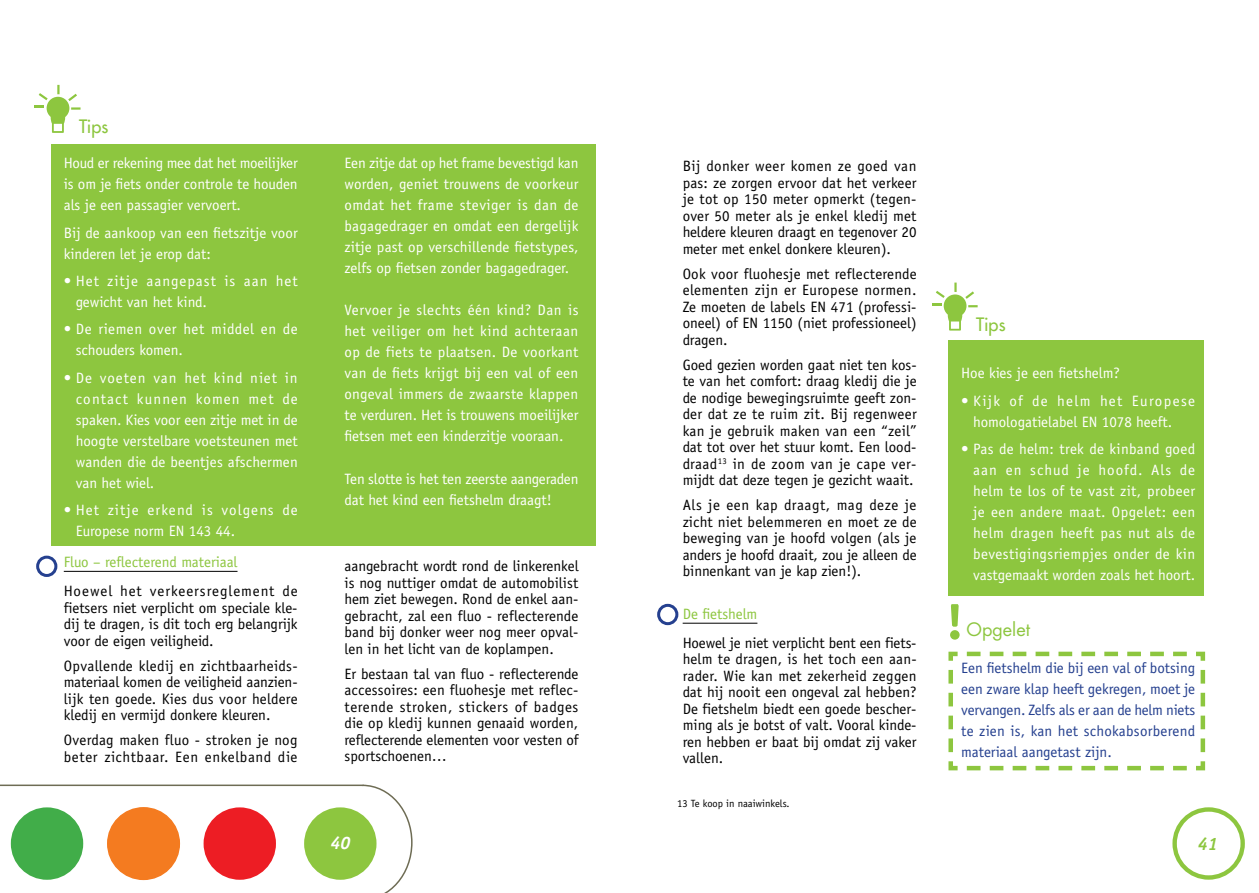
<style>
.page{position:relative;width:1259px;height:893px;background:#fff}
.page>*{position:absolute;margin:0;border:0;box-sizing:border-box;transform-origin:0 0}
.t1{font:46.5px "Officina Sans Std";color:#8dc63f}
.t2{font:500 18px "Futura Std";color:#8dc63f}
.t3{font:18px "Futura Std";color:#8dc63f}
.t4{font:italic 700 18px "Officina Sans Std";color:#8dc63f}
.t5{font:italic 700 18px "Officina Sans Std";color:#fff}
.t6{font:15px/16.5px "Officina Sans Std";color:#000;text-align:justify}
.t7{font:15px/21px "Officina Sans Std";color:#fff;text-align:justify}
.t8{font:15px/21px "Officina Sans Std";color:#25408f;text-align:justify}
.t9{font:15px/16.5px "Officina Sans Std";letter-spacing:.025em;color:#000}
.t10{font:15px/21px "Officina Sans Std";letter-spacing:.055em;color:#fff}
.t11{font:15px/21px "Officina Sans Std";letter-spacing:.05em;color:#fff}
.t12{font:15px/21px "Officina Sans Std";letter-spacing:.025em;color:#fff}
.t13{font:15px "Officina Sans Std";color:#8dc63f}
.t14{font:10.5px "Officina Sans Std";color:#000}
</style>
<div class="page">
<svg style="left:1172px;top:807px;width:72px;height:73px"></svg>
<svg style="left:0;top:784px;width:413px;height:109px"></svg>
<div style="left:51px;top:145px;width:544px;height:401px;background:#8dc63f"></div>
<div style="left:304px;top:807px;width:72px;height:73px;background:#8dc63f;border-radius:50%"></div>
<hr style="left:64px;top:571px;width:173px;height:1px;background:#000">
<div style="left:36px;top:556px;width:21px;height:21px;border:3px solid #25408f;border-radius:50%"></div>
<div style="left:948px;top:340px;width:255px;height:255px;background:#8dc63f"></div>
<hr style="left:682px;top:623px;width:75px;height:1px;background:#000">
<div style="left:657px;top:604px;width:21px;height:21px;border:3px solid #25408f;border-radius:50%"></div>
<svg style="left:948px;top:604px;width:258px;height:167px"></svg>
<svg style="left:932px;top:283px;width:45px;height:48px"></svg>
<svg style="left:35px;top:85px;width:46px;height:48px"></svg>
<p class="t2" style="left:79px;top:115px;width:31px">Tips</p>
<p class="t7" style="left:64px;top:153px;width:235px">Houd er rekening mee dat het moeilijker is om je fiets onder controle te houden als je een passagier vervoert.</p>
<p class="t7" style="left:64px;top:222px;width:235px">Bij de aankoop van een fietszitje voor kinderen let je erop dat:</p>
<p class="t11" style="left:76px;top:270px;width:223px;text-indent:-12px">• Het zitje aangepast is aan het gewicht van het kind.</p>
<p class="t12" style="left:76px;top:319px;width:223px;text-indent:-12px">• De riemen over het middel en de schouders komen.</p>
<p class="t7" style="left:76px;top:367px;width:224px;text-indent:-12px">• De voeten van het kind niet in contact kunnen komen met de spaken. Kies voor een zitje met in de hoogte verstelbare voetsteunen met wanden die de beentjes afschermen van het wiel.</p>
<p class="t10" style="left:76px;top:500px;width:223px;text-indent:-12px">• Het zitje erkend is volgens de<br>Europese norm EN 143 44.</p>
<p class="t13" style="left:64px;top:553px;width:175px">Fluo – reflecterend materiaal</p>
<p class="t6" style="left:64px;top:583px;width:235px">Hoewel het verkeersreglement de fietsers niet verplicht om speciale kle&shy;dij te dragen, is dit toch erg belangrijk voor de eigen veiligheid.</p>
<p class="t6" style="left:64px;top:657px;width:235px">Opvallende kledij en zichtbaarheids&shy;materiaal komen de veiligheid aanzien&shy;lijk ten goede. Kies dus voor heldere kledij en vermijd donkere kleuren.</p>
<p class="t9" style="left:64px;top:732px;width:235px">Overdag maken fluo - stroken je nog beter zichtbaar. Een enkelband die</p>
<p class="t7" style="left:344px;top:153px;width:235px">Een zitje dat op het frame bevestigd kan worden, geniet trouwens de voorkeur omdat het frame steviger is dan de bagagedrager en omdat een dergelijk zitje past op verschillende fietstypes, zelfs op fietsen zonder bagagedrager.</p>
<p class="t7" style="left:344px;top:300px;width:235px">Vervoer je slechts één kind? Dan is het veiliger om het kind achteraan op de fiets te plaatsen. De voorkant van de fiets krijgt bij een val of een ongeval immers de zwaarste klappen te verduren. Het is trouwens moeilijker fietsen met een kinderzitje vooraan.</p>
<p class="t7" style="left:344px;top:468px;width:235px">Ten slotte is het ten zeerste aangeraden dat het kind een fietshelm draagt!</p>
<p class="t6" style="left:344px;top:558px;width:235px">aangebracht wordt rond de linkerenkel is nog nuttiger omdat de automobilist hem ziet bewegen. Rond de enkel aan&shy;gebracht, zal een fluo - reflecterende band bij donker weer nog meer opval&shy;len in het licht van de koplampen.</p>
<p class="t6" style="left:344px;top:665px;width:235px">Er bestaan tal van fluo - reflecterende accessoires: een fluohesje met reflec&shy;terende stroken, stickers of badges die op kledij kunnen genaaid worden, reflecterende elementen voor vesten of sportschoenen…</p>
<p class="t5" style="left:330px;top:832px;width:22px">40</p>
<p class="t6" style="left:682px;top:158px;width:235px">Bij donker weer komen ze goed van pas: ze zorgen ervoor dat het verkeer je tot op 150 meter opmerkt (tegen&shy;over 50 meter als je enkel kledij met heldere kleuren draagt en tegenover 20 meter met enkel donkere kleuren).</p>
<p class="t6" style="left:682px;top:266px;width:235px">Ook voor fluohesje met reflecterende elementen zijn er Europese normen.<br>Ze moeten de labels EN 471 (professi&shy;oneel) of EN 1150 (niet professioneel) dragen.</p>
<p class="t6" style="left:682px;top:357px;width:235px">Goed gezien worden gaat niet ten kos&shy;te van het comfort: draag kledij die je de nodige bewegingsruimte geeft zon&shy;der dat ze te ruim zit. Bij regenweer kan je gebruik maken van een “zeil” dat tot over het stuur komt. Een lood&shy;draad<sup>13</sup> in de zoom van je cape ver&shy;mijdt dat deze tegen je gezicht waait.</p>
<p class="t6" style="left:682px;top:497px;width:235px">Als je een kap draagt, mag deze je zicht niet belemmeren en moet ze de beweging van je hoofd volgen (als je anders je hoofd draait, zou je alleen de binnenkant van je kap zien!).</p>
<p class="t13" style="left:682px;top:605px;width:76px">De fietshelm</p>
<p class="t6" style="left:682px;top:635px;width:235px">Hoewel je niet verplicht bent een fiets&shy;helm te dragen, is het toch een aan&shy;rader. Wie kan met zekerheid zeggen dat hij nooit een ongeval zal hebben?<br>De fietshelm biedt een goede bescher&shy;ming als je botst of valt. Vooral kinde&shy;ren hebben er baat bij omdat zij vaker vallen.</p>
<p class="t14" style="left:677px;top:797px;width:114px">13 Te koop in naaiwinkels.</p>
<p class="t2" style="left:976px;top:313px;width:31px">Tips</p>
<p class="t7" style="left:961px;top:363px;width:160px">Hoe kies je een fietshelm?</p>
<p class="t7" style="left:973px;top:390px;width:223px;text-indent:-12px">• Kijk of de helm het Europese homologatielabel EN 1078 heeft.</p>
<p class="t7" style="left:973px;top:438px;width:224px;text-indent:-12px">• Pas de helm: trek de kinband goed aan en schud je hoofd. Als de helm te los of te vast zit, probeer je een andere maat. Opgelet: een helm dragen heeft pas nut als de bevestigingsriempjes onder de kin vastgemaakt worden zoals het hoort.</p>
<h1 class="t1" style="left:947px;top:595px;width:17px">!</h1>
<p class="t3" style="left:966px;top:618px;width:65px">Opgelet</p>
<p class="t8" style="left:961px;top:658px;width:236px">Een fietshelm die bij een val of botsing een zware klap heeft gekregen, moet je vervangen. Zelfs als er aan de helm niets te zien is, kan het schokabsorberend materiaal aangetast zijn.</p>
<p class="t4" style="left:1197px;top:833px;width:22px">41</p>
</div>
